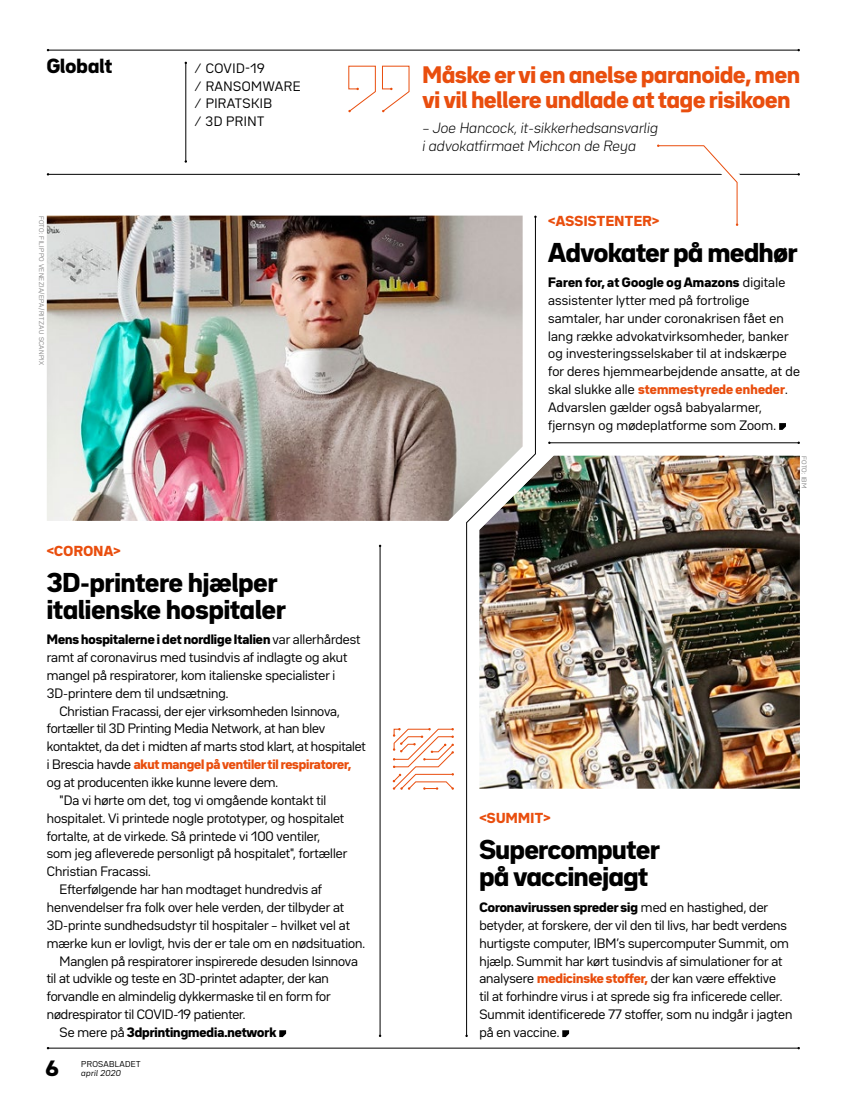
<style>
.page{position:relative;width:851px;height:1106px;background:#fff}
.page>*{position:absolute;margin:0;border:0;box-sizing:border-box;transform-origin:0 0}
.t1{font:900 24px/27px "Bw Seido Raw";letter-spacing:-.01em;color:#000}
.t2{font:900 21px/25px "Bw Seido Raw";color:#e94e0e}
.t3{font:900 19.5px "Bw Seido Raw";color:#000}
.t4{font:900 18px "Bw Seido Raw";color:#000}
.t5{font:italic 300 13.05px/17.5px "Bw Seido Raw";letter-spacing:.01em;color:#000}
.t6{font:900 12.75px "Bw Seido Raw";letter-spacing:.03em;color:#e94e0e}
.t7{font:12px/17.9px "Bw Seido Raw";color:#000}
.t8{font:900 12px "Bw Seido Raw";color:#000}
.t9{font:900 12px "Bw Seido Raw";letter-spacing:-.01em;color:#e94e0e}
.t10{font:12px/17.9px "Bw Seido Raw";letter-spacing:.04em;color:#000}
.t11{font:7.5px "Bw Seido Raw";letter-spacing:.04em;color:#000}
.t12{font:italic 7.5px "Bw Seido Raw";letter-spacing:.04em;color:#000}
.t13{font:6px "Bw Seido Raw";letter-spacing:.06em;color:#878787}
.s1{font-weight:400}
.s2{font-weight:400;color:#000}
.s3{font-weight:900}
.s4{font-weight:900;color:#e94e0e}
</style>
<div class="page">
<img style="left:536px;top:455px;width:263px;height:333px">
<img style="left:47px;top:216px;width:419px;height:305px">
<svg style="left:779px;top:423px;width:6px;height:7px"></svg>
<svg style="left:562px;top:1030px;width:7px;height:7px"></svg>
<svg style="left:279px;top:1030px;width:7px;height:7px"></svg>
<svg style="left:348px;top:66px;width:28px;height:46px"></svg>
<svg style="left:382px;top:66px;width:27px;height:46px"></svg>
<hr style="left:48px;top:174px;width:750px;height:1px;background:#000">
<hr style="left:48px;top:50px;width:750px;height:1px;background:#000">
<hr style="left:185px;top:63px;width:1px;height:98px;background:#000">
<svg style="left:657px;top:144px;width:90px;height:82px"></svg>
<hr style="left:549px;top:442px;width:249px;height:1px;background:#000">
<img style="left:445px;top:423px;width:121px;height:121px">
<img style="left:466px;top:216px;width:70px;height:820px">
<hr style="left:380px;top:546px;width:1px;height:489px;background:#000">
<svg style="left:392px;top:728px;width:62px;height:61px"></svg>
<hr style="left:48px;top:1047px;width:750px;height:1px;background:#000">
<h3 class="t4" style="left:47px;top:53px;width:67px">Globalt</h3>
<p class="t10" style="left:197px;top:59px;width:104px">⁄ COVID-19<br>⁄ RANSOMWARE ⁄ PIRATSKIB<br>⁄ 3D PRINT</p>
<p class="t13" style="left:46px;top:216px;width:151px;rotate:90deg">FOTO: FILIPPO VENEZIA/EPA/RITZAU SCANPIX</p>
<p class="t6" style="left:47px;top:542px;width:75px">&lt;CORONA&gt;</p>
<h1 class="t1" style="left:47px;top:568px;width:240px">3D-printere hjælper italienske hospitaler</h1>
<p class="t8" style="left:47px;top:631px;width:315px">Mens hospitalerne i det nordlige Italien <span class="s1">var allerhårdest</span></p>
<p class="t7" style="left:47px;top:648px;width:302px">ramt af coronavirus med tusindvis af indlagte og akut</p>
<p class="t7" style="left:47px;top:666px;width:290px">mangel på respiratorer, kom italienske specialister i</p>
<p class="t7" style="left:47px;top:684px;width:183px">3D-printere dem til undsætning.</p>
<p class="t7" style="left:60px;top:702px;width:281px">Christian Fracassi, der ejer virksomheden Isinnova,</p>
<p class="t7" style="left:47px;top:719px;width:280px">fortæller til 3D Printing Media Network, at han blev</p>
<p class="t7" style="left:47px;top:737px;width:320px">kontaktet, da det i midten af marts stod klart, at hospitalet</p>
<p class="t9" style="left:47px;top:756px;width:306px"><span class="s2">i Brescia havde</span> akut mangel på ventiler til respiratorer,</p>
<p class="t7" style="left:47px;top:773px;width:233px">og at producenten ikke kunne levere dem.</p>
<p class="t7" style="left:60px;top:791px;width:268px">"Da vi hørte om det, tog vi omgående kontakt til</p>
<p class="t7" style="left:47px;top:809px;width:299px">hospitalet. Vi printede nogle prototyper, og hospitalet</p>
<p class="t7" style="left:47px;top:826px;width:275px">fortalte, at de virkede. Så printede vi 100 ventiler,</p>
<p class="t7" style="left:47px;top:844px;width:302px">som jeg afleverede personligt på hospitalet", fortæller</p>
<p class="t7" style="left:47px;top:862px;width:106px">Christian Fracassi.</p>
<p class="t7" style="left:60px;top:880px;width:264px">Efterfølgende har han modtaget hundredvis af</p>
<p class="t7" style="left:47px;top:898px;width:299px">henvendelser fra folk over hele verden, der tilbyder at</p>
<p class="t7" style="left:47px;top:916px;width:304px">3D-printe sundhedsudstyr til hospitaler – hvilket vel at</p>
<p class="t7" style="left:47px;top:934px;width:320px">mærke kun er lovligt, hvis der er tale om en nødsituation.</p>
<p class="t7" style="left:60px;top:951px;width:300px">Manglen på respiratorer inspirerede desuden Isinnova</p>
<p class="t7" style="left:47px;top:969px;width:283px">til at udvikle og teste en 3D-printet adapter, der kan</p>
<p class="t7" style="left:47px;top:987px;width:285px">forvandle en almindelig dykkermaske til en form for</p>
<p class="t7" style="left:47px;top:1005px;width:200px">nødrespirator til COVID-19 patienter.</p>
<p class="t8" style="left:60px;top:1024px;width:218px"><span class="s1">Se mere på</span> 3dprintingmedia.network</p>
<h3 class="t3" style="left:46px;top:1054px;width:14px">6</h3>
<p class="t12" style="left:81px;top:1067px;width:41px">april 2020</p>
<p class="t11" style="left:81px;top:1058px;width:61px">PROSABLADET</p>
<h2 class="t2" style="left:422px;top:62px;width:379px">Måske er vi en anelse paranoide, men vi vil hellere undlade at tage risikoen</h2>
<p class="t5" style="left:422px;top:119px;width:237px">– Joe Hancock, it-sikkerhedsansvarlig i advokatfirmaet Michcon de Reya</p>
<p class="t6" style="left:548px;top:212px;width:113px">&lt;ASSISTENTER&gt;</p>
<h1 class="t1" style="left:548px;top:238px;width:251px">Advokater på medhør</h1>
<p class="t7" style="left:548px;top:273px;width:253px"><span class="s3">Faren for, at Google og Amazons</span> digitale assistenter lytter med på fortrolige samtaler, har under coronakrisen fået en lang række advokatvirksomheder, banker og investeringsselskaber til at indskærpe for deres hjemmearbejdende ansatte, at de skal slukke alle <span class="s4">stemmestyrede enheder</span>.<br>Advarslen gælder også babyalarmer, fjernsyn og mødeplatforme som Zoom.</p>
<p class="t13" style="left:808px;top:456px;width:34px;rotate:90deg">FOTO: IBM</p>
<p class="t6" style="left:479px;top:809px;width:73px">&lt;SUMMIT&gt;</p>
<h1 class="t1" style="left:479px;top:836px;width:182px">Supercomputer på vaccinejagt</h1>
<p class="t7" style="left:479px;top:898px;width:314px"><span class="s3">Coronavirussen spreder sig</span> med en hastighed, der betyder, at forskere, der vil den til livs, har bedt verdens hurtigste computer, IBM’s supercomputer Summit, om hjælp. Summit har kørt tusindvis af simulationer for at analysere <span class="s4">medicinske stoffer,</span> der kan være effektive<br>til at forhindre virus i at sprede sig fra inficerede celler.<br>Summit identificerede 77 stoffer, som nu indgår i jagten på en vaccine.</p>
</div>
